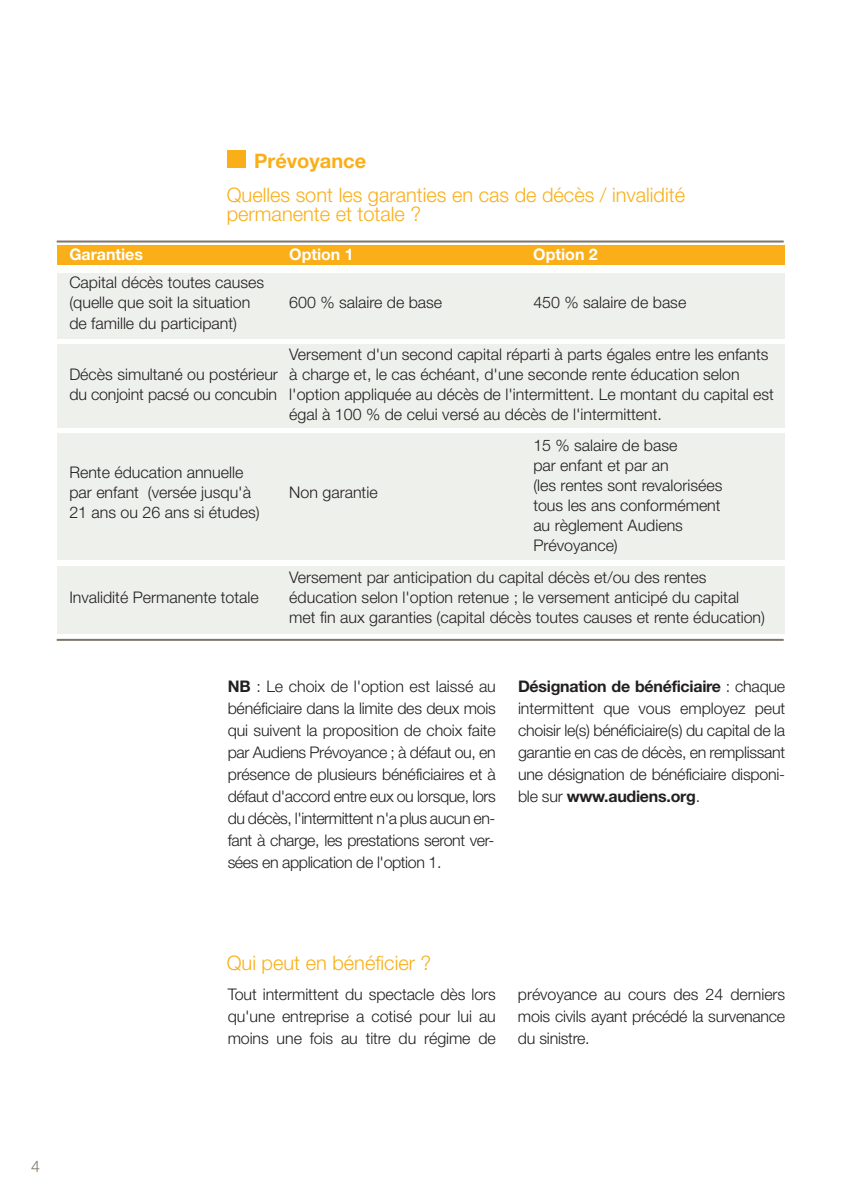
<style>
.page{position:relative;width:842px;height:1191px;background:#fff}
.page>*{position:absolute;margin:0;border:0;box-sizing:border-box;transform-origin:0 0}
.t1{font:300 20px/19.8px "Helvetica Neue";color:#faaf18}
.t2{font:700 20px "Helvetica Neue";color:#faaf18}
.t3{font:300 16px/22px "Helvetica Neue";color:#231f20;text-align:justify}
.t4{font:700 16px "Helvetica Neue";color:#fff}
.t5{font:300 16px "Helvetica Neue";color:#807568}
.s1{font-weight:700}
</style>
<div class="page">
<div style="left:227px;top:150px;width:19px;height:18px;background:#faaf18"></div>
<div style="left:57px;top:245px;width:727px;height:20px;background:#faaf18"></div>
<div style="left:57px;top:273px;width:727px;height:65px;background:#eef0ec"></div>
<div style="left:57px;top:433px;width:727px;height:126px;background:#eef0ec"></div>
<div style="left:57px;top:344px;width:727px;height:83px;background:#eef0ec"></div>
<div style="left:57px;top:566px;width:727px;height:67px;background:#eef0ec"></div>
<hr style="left:57px;top:240px;width:727px;height:2px;background:#807568">
<hr style="left:57px;top:639px;width:727px;height:2px;background:#807568">
<p class="t2" style="left:254px;top:154px;width:113px">Prévoyance</p>
<p class="t1" style="left:227px;top:186px;width:460px">Quelles sont les garanties en cas de décès / invalidité permanente et totale ?</p>
<p class="t4" style="left:69px;top:248px;width:75px">Garanties</p>
<p class="t4" style="left:289px;top:248px;width:66px">Option 1</p>
<p class="t4" style="left:533px;top:248px;width:66px">Option 2</p>
<p class="t3" style="left:69px;top:274px;width:196px;line-height:20px">Capital décès toutes causes (quelle que soit la situation</p>
<p class="t3" style="left:289px;top:293px;width:154px">600 % salaire de base</p>
<p class="t3" style="left:533px;top:293px;width:154px">450 % salaire de base</p>
<p class="t3" style="left:69px;top:313px;width:169px">de famille du participant)</p>
<p class="t3" style="left:289px;top:345px;width:481px">Versement d'un second capital réparti à parts égales entre les enfants</p>
<p class="t3" style="left:69px;top:365px;width:672px">Décès simultané ou postérieur à charge et, le cas échéant, d'une seconde rente éducation selon</p>
<p class="t3" style="left:69px;top:385px;width:706px">du conjoint pacsé ou concubin l'option appliquée au décès de l'intermittent. Le montant du capital est</p>
<p class="t3" style="left:289px;top:405px;width:374px">égal à 100 % de celui versé au décès de l'intermittent.</p>
<p class="t3" style="left:533px;top:436px;width:146px">15 % salaire de base</p>
<p class="t3" style="left:69px;top:463px;width:175px">Rente éducation annuelle</p>
<p class="t3" style="left:533px;top:456px;width:137px">par enfant et par an</p>
<p class="t3" style="left:69px;top:483px;width:183px">par enfant (versée jusqu'à</p>
<p class="t3" style="left:289px;top:483px;width:90px">Non garantie</p>
<p class="t3" style="left:533px;top:476px;width:191px">(les rentes sont revalorisées</p>
<p class="t3" style="left:69px;top:503px;width:192px">21 ans ou 26 ans si études)</p>
<p class="t3" style="left:533px;top:497px;width:189px;line-height:20px;text-align:left">tous les ans conformément au règlement Audiens<br>Prévoyance)</p>
<p class="t3" style="left:289px;top:567px;width:419px">Versement par anticipation du capital décès et/ou des rentes</p>
<p class="t3" style="left:69px;top:587px;width:191px">Invalidité Permanente totale</p>
<p class="t3" style="left:289px;top:588px;width:477px;line-height:20px">éducation selon l'option retenue ; le versement anticipé du capital met fin aux garanties (capital décès toutes causes et rente éducation)</p>
<p class="t3" style="left:228px;top:677px;width:270px"><span class="s1">NB</span> : Le choix de l'option est laissé au bénéficiaire dans la limite des deux mois qui suivent la proposition de choix faite par Audiens Prévoyance ; à défaut ou, en présence de plusieurs bénéficiaires et à défaut d'accord entre eux ou lorsque, lors du décès, l'intermittent n'a plus aucun en&shy;fant à charge, les prestations seront ver&shy;sées en application de l'option 1.</p>
<p class="t3" style="left:518px;top:677px;width:269px"><span class="s1">Désignation de bénéficiaire</span> : chaque intermittent que vous employez peut choisir le(s) bénéficiaire(s) du capital de la garantie en cas de décès, en remplissant une désignation de bénéficiaire disponi&shy;ble sur <span class="s1">www.audiens.org</span>.</p>
<p class="t1" style="left:227px;top:955px;width:206px">Qui peut en bénéficier ?</p>
<p class="t3" style="left:228px;top:984px;width:270px">Tout intermittent du spectacle dès lors qu'une entreprise a cotisé pour lui au moins une fois au titre du régime de</p>
<p class="t3" style="left:518px;top:984px;width:269px">prévoyance au cours des 24 derniers mois civils ayant précédé la survenance du sinistre.</p>
<p class="t5" style="left:31px;top:1160px;width:10px">4</p>
</div>
